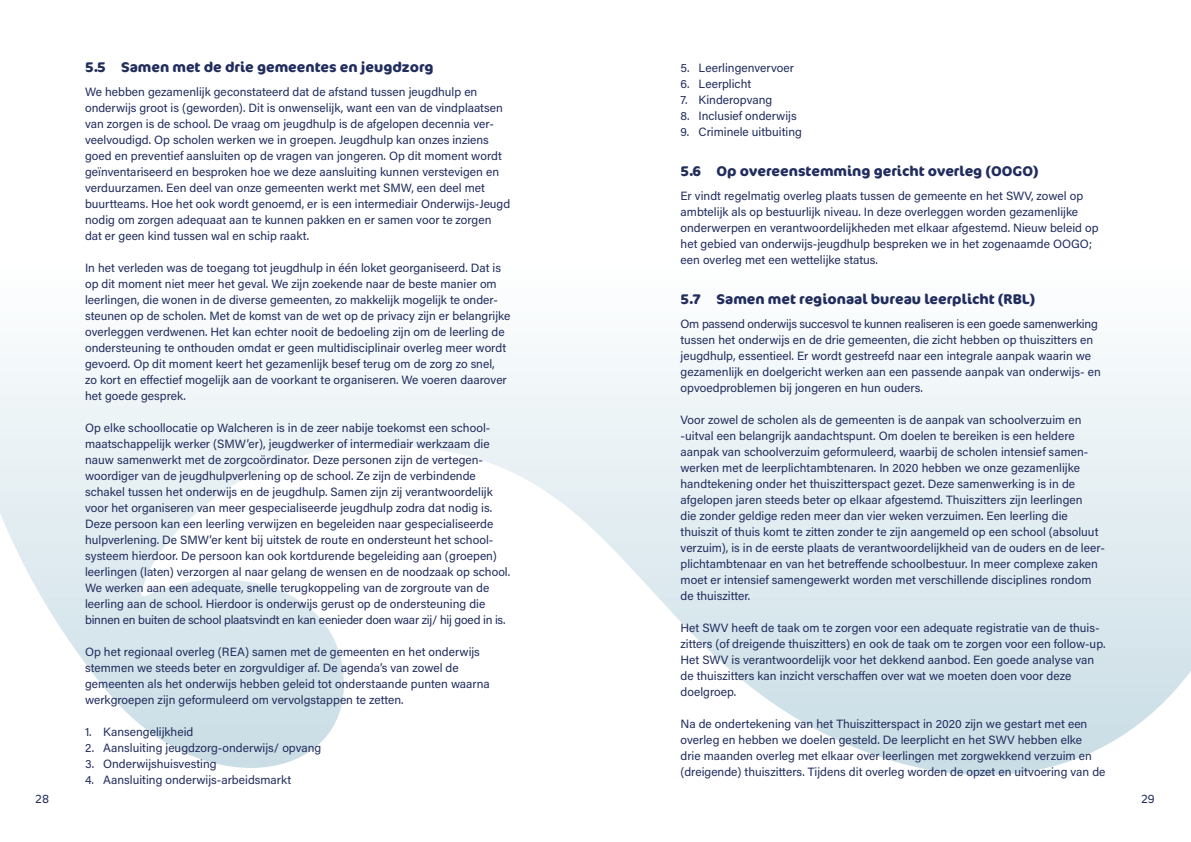
<style>
.page{position:relative;width:1191px;height:842px;background:#fff}
.page>*{position:absolute;margin:0;border:0;box-sizing:border-box;transform-origin:0 0}
.t1{font:700 14px "Cocon Pro";color:#212d5d}
.t2{font:12px/16px "Acumin Variable Concept";color:#212d5d}
.t3{font:300 12px "Cocon Pro";color:#212d5d}
</style>
<div class="page">
<div style="left:0;top:352px;width:1191px;height:87px;background:#f0f5f7"></div>
<svg style="left:0;top:439px;width:1191px;height:336px"></svg>
<p class="t1" style="left:85px;top:57px;width:350px">5.5 Samen met de drie gemeentes en jeugdzorg</p>
<p class="t2" style="left:85px;top:83px;width:427px">We hebben gezamenlijk geconstateerd dat de afstand tussen jeugdhulp en onderwijs groot is (geworden). Dit is onwenselijk, want een van de vindplaatsen van zorgen is de school. De vraag om jeugdhulp is de afgelopen decennia ver&shy;veelvoudigd. Op scholen werken we in groepen. Jeugdhulp kan onzes inziens goed en preventief aansluiten op de vragen van jongeren. Op dit moment wordt geïnventariseerd en besproken hoe we deze aansluiting kunnen verstevigen en verduurzamen. Een deel van onze gemeenten werkt met SMW, een deel met buurtteams. Hoe het ook wordt genoemd, er is een intermediair Onderwijs-Jeugd nodig om zorgen adequaat aan te kunnen pakken en er samen voor te zorgen dat er geen kind tussen wal en schip raakt.</p>
<p class="t2" style="left:85px;top:259px;width:427px">In het verleden was de toegang tot jeugdhulp in één loket georganiseerd. Dat is op dit moment niet meer het geval. We zijn zoekende naar de beste manier om leerlingen, die wonen in de diverse gemeenten, zo makkelijk mogelijk te onder&shy;steunen op de scholen. Met de komst van de wet op de privacy zijn er belangrijke overleggen verdwenen. Het kan echter nooit de bedoeling zijn om de leerling de ondersteuning te onthouden omdat er geen multidisciplinair overleg meer wordt gevoerd. Op dit moment keert het gezamenlijk besef terug om de zorg zo snel,<br>zo kort en effectief mogelijk aan de voorkant te organiseren. We voeren daarover het goede gesprek.</p>
<p class="t2" style="left:85px;top:419px;width:426px">Op elke schoollocatie op Walcheren is in de zeer nabije toekomst een school&shy;maatschappelijk werker (SMW’er), jeugdwerker of intermediair werkzaam die nauw samenwerkt met de zorgcoördinator. Deze personen zijn de vertegen&shy;woordiger van de jeugdhulpverlening op de school. Ze zijn de verbindende schakel tussen het onderwijs en de jeugdhulp. Samen zijn zij verantwoordelijk voor het organiseren van meer gespecialiseerde jeugdhulp zodra dat nodig is.<br>Deze persoon kan een leerling verwijzen en begeleiden naar gespecialiseerde hulpverlening. De SMW’er kent bij uitstek de route en ondersteunt het school&shy;systeem hierdoor. De persoon kan ook kortdurende begeleiding aan (groepen) leerlingen (laten) verzorgen al naar gelang de wensen en de noodzaak op school.<br>We werken aan een adequate, snelle terugkoppeling van de zorgroute van de leerling aan de school. Hierdoor is onderwijs gerust op de ondersteuning die binnen en buiten de school plaatsvindt en kan eenieder doen waar zij/ hij goed in is.</p>
<p class="t2" style="left:85px;top:643px;width:406px">Op het regionaal overleg (REA) samen met de gemeenten en het onderwijs stemmen we steeds beter en zorgvuldiger af. De agenda’s van zowel de gemeenten als het onderwijs hebben geleid tot onderstaande punten waarna werkgroepen zijn geformuleerd om vervolgstappen te zetten.</p>
<p class="t2" style="left:85px;top:723px;width:110px">1. Kansengelijkheid</p>
<p class="t2" style="left:85px;top:739px;width:238px">2. Aansluiting jeugdzorg-onderwijs/ opvang</p>
<p class="t2" style="left:85px;top:755px;width:133px">3. Onderwijshuisvesting</p>
<p class="t2" style="left:85px;top:771px;width:208px">4. Aansluiting onderwijs-arbeidsmarkt</p>
<p class="t2" style="left:680px;top:59px;width:115px">5. Leerlingenvervoer</p>
<p class="t2" style="left:680px;top:75px;width:72px">6. Leerplicht</p>
<p class="t2" style="left:680px;top:91px;width:93px">7. Kinderopvang</p>
<p class="t2" style="left:680px;top:107px;width:118px">8. Inclusief onderwijs</p>
<p class="t2" style="left:680px;top:123px;width:123px">9. Criminele uitbuiting</p>
<p class="t1" style="left:680px;top:161px;width:359px">5.6 Op overeenstemming gericht overleg (OOGO)</p>
<p class="t2" style="left:680px;top:187px;width:419px">Er vindt regelmatig overleg plaats tussen de gemeente en het SWV, zowel op ambtelijk als op bestuurlijk niveau. In deze overleggen worden gezamenlijke onderwerpen en verantwoordelijkheden met elkaar afgestemd. Nieuw beleid op het gebied van onderwijs-jeugdhulp bespreken we in het zogenaamde OOGO; een overleg met een wettelijke status.</p>
<p class="t1" style="left:680px;top:289px;width:356px">5.7 Samen met regionaal bureau leerplicht (RBL)</p>
<p class="t2" style="left:680px;top:315px;width:422px">Om passend onderwijs succesvol te kunnen realiseren is een goede samenwerking tussen het onderwijs en de drie gemeenten, die zicht hebben op thuiszitters en jeugdhulp, essentieel. Er wordt gestreefd naar een integrale aanpak waarin we gezamenlijk en doelgericht werken aan een passende aanpak van onderwijs- en opvoedproblemen bij jongeren en hun ouders.</p>
<p class="t2" style="left:680px;top:411px;width:426px">Voor zowel de scholen als de gemeenten is de aanpak van schoolverzuim en -uitval een belangrijk aandachtspunt. Om doelen te bereiken is een heldere aanpak van schoolverzuim geformuleerd, waarbij de scholen intensief samen&shy;werken met de leerplichtambtenaren. In 2020 hebben we onze gezamenlijke handtekening onder het thuiszitterspact gezet. Deze samenwerking is in de afgelopen jaren steeds beter op elkaar afgestemd. Thuiszitters zijn leerlingen<br>die zonder geldige reden meer dan vier weken verzuimen. Een leerling die thuiszit of thuis komt te zitten zonder te zijn aangemeld op een school (absoluut verzuim), is in de eerste plaats de verantwoordelijkheid van de ouders en de leer&shy;plichtambtenaar en van het betreffende schoolbestuur. In meer complexe zaken moet er intensief samengewerkt worden met verschillende disciplines rondom de thuiszitter.</p>
<p class="t2" style="left:680px;top:619px;width:426px">Het SWV heeft de taak om te zorgen voor een adequate registratie van de thuis&shy;zitters (of dreigende thuiszitters) en ook de taak om te zorgen voor een follow-up.<br>Het SWV is verantwoordelijk voor het dekkend aanbod. Een goede analyse van de thuiszitters kan inzicht verschaffen over wat we moeten doen voor deze doelgroep.</p>
<p class="t2" style="left:680px;top:715px;width:426px">Na de ondertekening van het Thuiszitterspact in 2020 zijn we gestart met een overleg en hebben we doelen gesteld. De leerplicht en het SWV hebben elke<br>drie maanden overleg met elkaar over leerlingen met zorgwekkend verzuim en (dreigende) thuiszitters. Tijdens dit overleg worden de opzet en uitvoering van de</p>
<p class="t3" style="left:35px;top:791px;width:15px">28</p>
<p class="t3" style="left:1141px;top:791px;width:15px">29</p>
</div>
